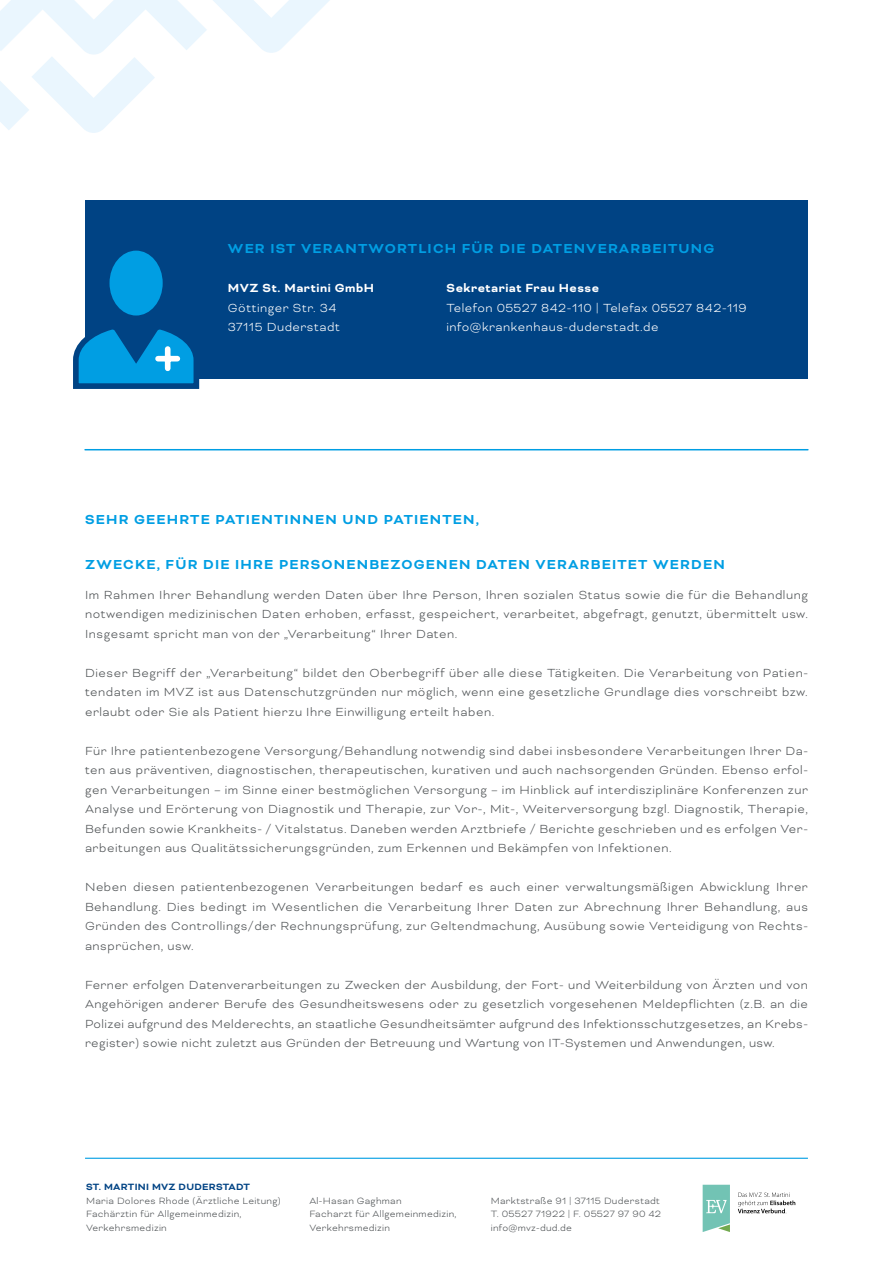
<style>
.page{position:relative;width:893px;height:1263px;background:#fff}
.page>*{position:absolute;margin:0;border:0;box-sizing:border-box;transform-origin:0 0}
.t1{font:700 15px "Bicyclette";letter-spacing:.08em;color:#009ee3}
.t2{font:300 13.5px/19.5px "Bicyclette";letter-spacing:.04em;color:#4f5355;text-align:justify}
.t3{font:300 13.5px/19.5px "Bicyclette";letter-spacing:.04em;color:#fff}
.t4{font:700 13.5px "Bicyclette";letter-spacing:.04em;color:#fff}
.t5{font:300 10.5px/13.5px "Bicyclette";letter-spacing:.03em;color:#4f5355}
.t6{font:700 10.5px "Bicyclette";letter-spacing:.03em;color:#004384}
</style>
<div class="page">
<svg style="left:0;top:0;width:330px;height:133px"></svg>
<svg style="left:703px;top:1185px;width:27px;height:47px"></svg>
<svg style="left:738px;top:1192px;width:57px;height:21px"></svg>
<hr style="left:85px;top:1158px;width:723px;height:1px;background:#009ee3">
<div style="left:85px;top:200px;width:723px;height:178px;background:#004384"></div>
<div style="left:107px;top:248px;width:59px;height:70px;background:#009ee3;border-radius:50%"></div>
<div style="left:104px;top:245px;width:64px;height:76px;border:6px solid #004384;border-radius:50%"></div>
<svg style="left:73px;top:319px;width:129px;height:70px"></svg>
<div style="left:165px;top:349px;width:6px;height:19px;background:#fff"></div>
<div style="left:158px;top:356px;width:19px;height:5px;background:#fff"></div>
<hr style="left:85px;top:449px;width:723px;height:1px;background:#009ee3">
<p class="t1" style="left:228px;top:240px;width:488px">WER IST VERANTWORTLICH FÜR DIE DATENVERARBEITUNG</p>
<p class="t4" style="left:228px;top:280px;width:148px">MVZ St. Martini GmbH</p>
<p class="t3" style="left:228px;top:298px;width:113px">Göttinger Str. 34<br>37115 Duderstadt</p>
<p class="t4" style="left:446px;top:280px;width:154px">Sekretariat Frau Hesse</p>
<p class="t3" style="left:446px;top:298px;width:302px">Telefon 05527 842-110 | Telefax 05527 842-119 info@krankenhaus-duderstadt.de</p>
<p class="t1" style="left:85px;top:510px;width:395px">SEHR GEEHRTE PATIENTINNEN UND PATIENTEN,</p>
<p class="t1" style="left:85px;top:555px;width:641px">ZWECKE, FÜR DIE IHRE PERSONENBEZOGENEN DATEN VERARBEITET WERDEN</p>
<p class="t2" style="left:85px;top:585px;width:724px">Im Rahmen Ihrer Behandlung werden Daten über Ihre Person, Ihren sozialen Status sowie die für die Behandlung notwendigen medizinischen Daten erhoben, erfasst, gespeichert, verarbeitet, abgefragt, genutzt, übermittelt usw.<br>Insgesamt spricht man von der „Verarbeitung“ Ihrer Daten.</p>
<p class="t2" style="left:85px;top:663px;width:724px">Dieser Begriff der „Verarbeitung“ bildet den Oberbegriff über alle diese Tätigkeiten. Die Verarbeitung von Patien&shy;tendaten im MVZ ist aus Datenschutzgründen nur möglich, wenn eine gesetzliche Grundlage dies vorschreibt bzw. erlaubt oder Sie als Patient hierzu Ihre Einwilligung erteilt haben.</p>
<p class="t2" style="left:85px;top:741px;width:724px">Für Ihre patientenbezogene Versorgung/Behandlung notwendig sind dabei insbesondere Verarbeitungen Ihrer Da&shy;ten aus präventiven, diagnostischen, therapeutischen, kurativen und auch nachsorgenden Gründen. Ebenso erfol&shy;gen Verarbeitungen – im Sinne einer bestmöglichen Versorgung – im Hinblick auf interdisziplinäre Konferenzen zur Analyse und Erörterung von Diagnostik und Therapie, zur Vor-, Mit-, Weiterversorgung bzgl. Diagnostik, Therapie, Befunden sowie Krankheits- / Vitalstatus. Daneben werden Arztbriefe / Berichte geschrieben und es erfolgen Ver&shy;arbeitungen aus Qualitätssicherungsgründen, zum Erkennen und Bekämpfen von Infektionen.</p>
<p class="t2" style="left:85px;top:877px;width:724px">Neben diesen patientenbezogenen Verarbeitungen bedarf es auch einer verwaltungsmäßigen Abwicklung Ihrer Behandlung. Dies bedingt im Wesentlichen die Verarbeitung Ihrer Daten zur Abrechnung Ihrer Behandlung, aus Gründen des Controllings/der Rechnungsprüfung, zur Geltendmachung, Ausübung sowie Verteidigung von Rechts&shy;ansprüchen, usw.</p>
<p class="t2" style="left:85px;top:974px;width:724px">Ferner erfolgen Datenverarbeitungen zu Zwecken der Ausbildung, der Fort- und Weiterbildung von Ärzten und von Angehörigen anderer Berufe des Gesundheitswesens oder zu gesetzlich vorgesehenen Meldepflichten (z.B. an die Polizei aufgrund des Melderechts, an staatliche Gesundheitsämter aufgrund des Infektionsschutzgesetzes, an Krebs&shy;register) sowie nicht zuletzt aus Gründen der Betreuung und Wartung von IT-Systemen und Anwendungen, usw.</p>
<p class="t6" style="left:86px;top:1181px;width:165px">ST. MARTINI MVZ DUDERSTADT</p>
<p class="t5" style="left:86px;top:1194px;width:196px">Maria Dolores Rhode (Ärztliche Leitung)<br>Fachärztin für Allgemeinmedizin,<br>Verkehrsmedizin</p>
<p class="t5" style="left:491px;top:1194px;width:172px">Marktstraße 91 | 37115 Duderstadt<br>T. 05527 71922 | F. 05527 97 90 42 info@mvz-dud.de</p>
<p class="t5" style="left:309px;top:1194px;width:149px">Al-Hasan Gaghman<br>Facharzt für Allgemeinmedizin,<br>Verkehrsmedizin</p>
</div>
